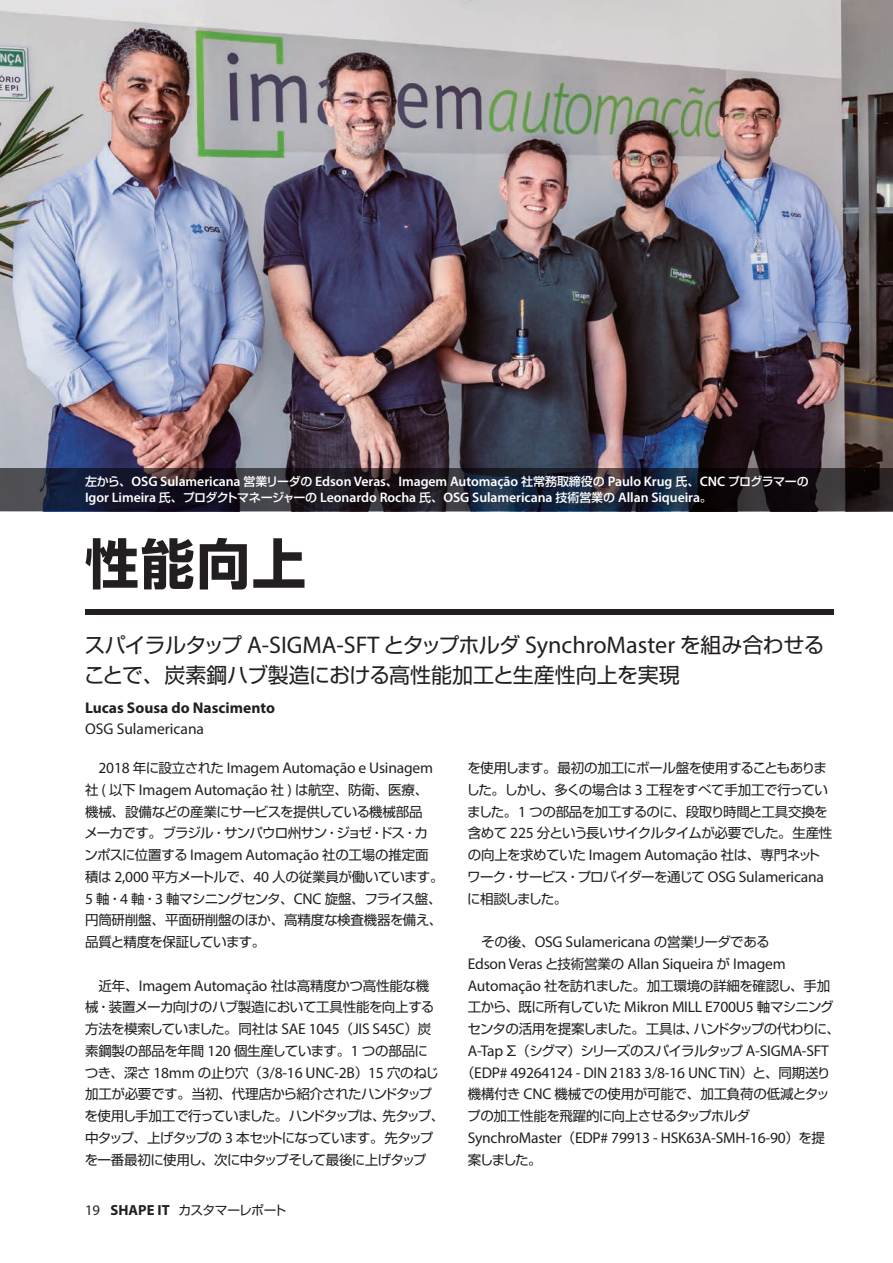
<style>
.page{position:relative;width:893px;height:1263px;background:#fff}
.page>*{position:absolute;margin:0;border:0;box-sizing:border-box;transform-origin:0 0}
.t1{font:700 54px "Shin Go Pro";color:#231f20}
.t2{font:24.15px "Myriad Pro";color:#231f20}
.t3{font:21px "Shin Go Pro";letter-spacing:-.015em;color:#231f20}
.t4{font:15.45px/21.8px "Myriad Pro";letter-spacing:-.015em;color:#231f20}
.t5{font:700 15.45px "Myriad Pro";color:#231f20}
.t6{font:600 13.8px/16.5px "Myriad Pro";letter-spacing:-.005em;color:#fff}
.t7{font:13.5px/21.8px "Shin Go Pro";letter-spacing:-.045em;color:#231f20}
.t8{font:13.5px/21.8px "Shin Go Pro";letter-spacing:-.025em;color:#231f20}
.t9{font:12.75px "Shin Go Pro";letter-spacing:-.055em;color:#231f20}
.s1{font-family:"Shin Go Pro";font-weight:500;font-size:12px}
.s2{font-family:"Shin Go Pro";font-size:21px}
.s3{font-family:"Shin Go Pro";font-size:13.5px}
.s4{font-family:"Myriad Pro";font-size:15.45px}
.s5{font-family:"Myriad Pro";font-size:14.7px}
.s6{font-family:"Myriad Pro";font-weight:700;font-size:14.7px}
</style>
<div class="page">
<div style="left:85px;top:609px;width:748px;height:6px;background:#231f20"></div>
<img style="left:0;top:0;width:893px;height:468px">
<svg style="left:0;top:468px;width:893px;height:43px;background:#20202c"></svg>
<p class="t6" style="left:85px;top:472px;width:725px"><span class="s1">左から、</span>OSG Sulamericana <span class="s1">営業リーダの</span> Edson Veras<span class="s1">、</span>Imagem Automação <span class="s1">社常務取締役の</span> Paulo Krug <span class="s1">氏、</span>CNC <span class="s1">プログラマーの<br></span>Igor Limeira <span class="s1">氏、プロダクトマネージャーの</span> Leonardo Rocha <span class="s1">氏、</span>OSG Sulamericana <span class="s1">技術営業の</span> Allan Siqueira<span class="s1">。</span></p>
<h1 class="t1" style="left:85px;top:521px;width:222px">性能向上</h1>
<h2 class="t2" style="left:84px;top:630px;width:742px"><span class="s2">スパイラルタップ</span> A-SIGMA-SFT <span class="s2">とタップホルダ</span> SynchroMaster <span class="s2">を組み合わせる</span></h2>
<h3 class="t3" style="left:84px;top:658px;width:597px">ことで、炭素鋼ハブ製造における高性能加工と生産性向上を実現</h3>
<p class="t5" style="left:85px;top:697px;width:191px">Lucas Sousa do Nascimento</p>
<p class="t4" style="left:85px;top:718px;width:121px">OSG Sulamericana</p>
<p class="t4" style="left:85px;top:757px;width:350px;text-indent:14px">2018 <span class="s3">年に設立された</span> Imagem Automação e Usinagem<span class="s3">社</span> ( <span class="s3">以下</span> Imagem Automação <span class="s3">社</span> ) <span class="s3">は航空、防衛、医療、</span></p>
<p class="t7" style="left:84px;top:799px;width:361px">機械、設備などの産業にサービスを提供している機械部品<br>メーカです。ブラジル・サンパウロ州サン・ジョゼ・ドス・カンポスに位置する <span class="s4">Imagem Automação</span> 社の工場の推定面積は <span class="s4">2,000</span> 平方メートルで、<span class="s4">40</span> 人の従業員が働いています。<br><span class="s4">5</span> 軸・<span class="s4">4</span> 軸・<span class="s4">3</span> 軸マシニングセンタ、<span class="s4">CNC</span> 旋盤、フライス盤、円筒研削盤、平面研削盤のほか、高精度な検査機器を備え、品質と精度を保証しています。</p>
<p class="t8" style="left:85px;top:973px;width:351px;text-indent:14px">近年、<span class="s4">Imagem Automação</span> 社は高精度かつ高性能な機械・装置メーカ向けのハブ製造において工具性能を向上する方法を模索していました。同社は <span class="s4">SAE 1045</span>（<span class="s4">JIS S45C</span>）炭素鋼製の部品を年間 <span class="s4">120</span> 個生産しています。<span class="s4">1</span> つの部品に</p>
<p class="t4" style="left:85px;top:1061px;width:356px"><span class="s3">つき、深さ</span> 18mm <span class="s3">の止り穴（</span>3/8-16 UNC-2B<span class="s3">）</span>15 <span class="s3">穴のねじ</span></p>
<p class="t7" style="left:85px;top:1082px;width:361px">加工が必要です。当初、代理店から紹介されたハンドタップを使用し手加工で行っていました。ハンドタップは、先タップ、中タップ、上げタップの <span class="s4">3</span> 本セットになっています。先タップを一番最初に使用し、次に中タップそして最後に上げタップ</p>
<p class="t9" style="left:85px;top:1199px;width:203px"><span class="s5">19</span> <span class="s6">SHAPE IT</span> カスタマーレポート</p>
<p class="t7" style="left:466px;top:755px;width:368px">を使用します。最初の加工にボール盤を使用することもありました。しかし、多くの場合は <span class="s4">3</span> 工程をすべて手加工で行っていました。<span class="s4">1</span> つの部品を加工するのに、段取り時間と工具交換を含めて <span class="s4">225</span> 分という長いサイクルタイムが必要でした。生産性の向上を求めていた <span class="s4">Imagem Automação</span> 社は、専門ネットワーク・サービス・プロバイダーを通じて <span class="s4">OSG Sulamericana</span>に相談しました。</p>
<p class="t4" style="left:468px;top:931px;width:320px;text-align:center"><span class="s3">その後、</span>OSG Sulamericana <span class="s3">の営業リーダである<br></span>Edson Veras <span class="s3">と技術営業の</span> Allan Siqueira <span class="s3">が</span> Imagem</p>
<p class="t7" style="left:467px;top:973px;width:374px"><span class="s4">Automação</span> 社を訪れました。加工環境の詳細を確認し、手加工から、既に所有していた <span class="s4">Mikron MILL E700U5</span> 軸マシニングセンタの活用を提案しました。工具は、ハンドタップの代わりに、<span class="s4">A-Tap</span> Σ（シグマ）シリーズのスパイラルタップ <span class="s4">A-SIGMA-SFT</span></p>
<p class="t4" style="left:461px;top:1061px;width:371px"><span class="s3">（</span>EDP# 49264124 - DIN 2183 3/8-16 UNC TiN<span class="s3">）と、同期送り</span></p>
<p class="t8" style="left:467px;top:1082px;width:364px">機構付き <span class="s4">CNC</span> 機械での使用が可能で、加工負荷の低減とタップの加工性能を飛躍的に向上させるタップホルダ</p>
<p class="t4" style="left:468px;top:1126px;width:359px">SynchroMaster<span class="s3">（</span>EDP# 79913 - HSK63A-SMH-16-90<span class="s3">）を提</span></p>
<p class="t7" style="left:468px;top:1147px;width:75px">案しました。</p>
</div>
